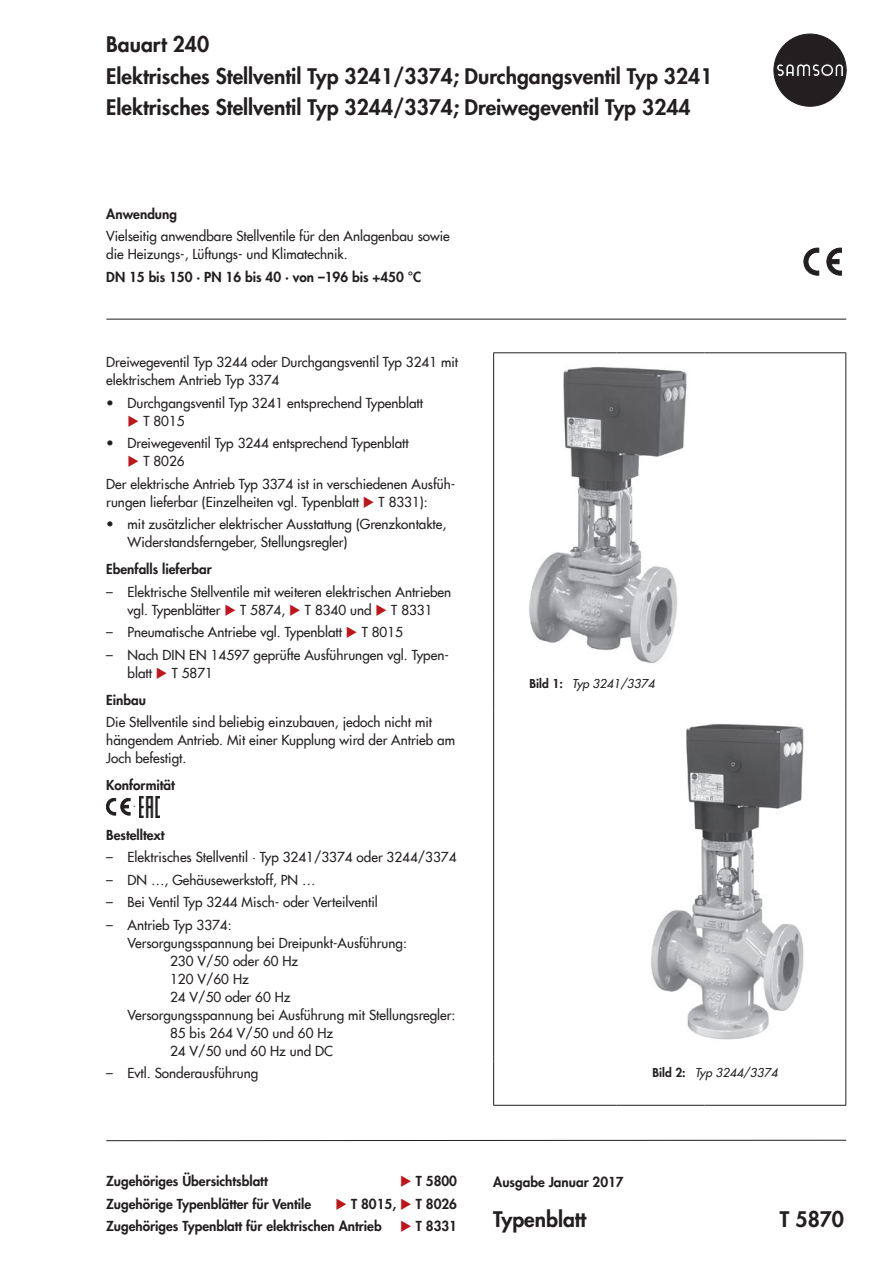
<style>
.page{position:relative;width:893px;height:1263px;background:#fff}
.page>*{position:absolute;margin:0;border:0;box-sizing:border-box;transform-origin:0 0}
.t1{font:800 21px/31.5px "Futura Com";color:#231f20}
.t2{font:500 13.5px/18px "Futura Com";color:#231f20}
.t3{font:800 13.5px/22.5px "Futura Com";color:#231f20}
.t4{font:italic 500 12px "Futura Com";color:#231f20}
.t5{font:500 10.5px "Futura Com";color:#231f20}
.s1{font-family:"Futura";font-weight:400}
.s2{color:#be151b}
.s3{font-weight:800;font-style:normal}
</style>
<div class="page">
<svg style="left:774px;top:34px;width:72px;height:72px"></svg>
<hr style="left:106px;top:319px;width:740px;height:1px;background:#231f20">
<svg style="left:804px;top:248px;width:15px;height:27px"></svg>
<svg style="left:827px;top:248px;width:15px;height:27px"></svg>
<div style="left:829px;top:260px;width:10px;height:4px;background:#231f20;border:1px solid #231f20"></div>
<svg style="left:106px;top:1139px;width:741px;height:2px"></svg>
<hr style="left:493px;top:352px;width:124px;height:1px;background:#231f20">
<hr style="left:493px;top:353px;width:1px;height:319px;background:#231f20">
<hr style="left:617px;top:352px;width:87px;height:1px;background:#231f20">
<hr style="left:704px;top:352px;width:142px;height:1px;background:#231f20">
<hr style="left:845px;top:353px;width:1px;height:319px;background:#231f20">
<hr style="left:493px;top:672px;width:1px;height:38px;background:#231f20">
<hr style="left:845px;top:672px;width:1px;height:38px;background:#231f20">
<hr style="left:493px;top:710px;width:1px;height:351px;background:#231f20">
<hr style="left:845px;top:710px;width:1px;height:351px;background:#231f20">
<hr style="left:493px;top:1061px;width:1px;height:44px;background:#231f20">
<hr style="left:845px;top:1061px;width:1px;height:44px;background:#231f20">
<hr style="left:493px;top:1105px;width:124px;height:1px;background:#231f20">
<hr style="left:617px;top:1105px;width:87px;height:1px;background:#231f20">
<hr style="left:704px;top:1105px;width:142px;height:1px;background:#231f20">
<img style="left:529px;top:367px;width:158px;height:297px">
<img style="left:651px;top:724px;width:153px;height:316px">
<svg style="left:106px;top:798px;width:24px;height:17px"></svg>
<img style="left:139px;top:797px;width:21px;height:20px">
<h1 class="t1" style="left:106px;top:28px;width:608px">Bauart 240<br>Elektrisches Stellventil Typ 3241/3374; Durchgangsventil Typ 3241<br>Elektrisches Stellventil Typ 3244/3374; Dreiwegeventil Typ 3244</h1>
<p class="t3" style="left:106px;top:202px;width:72px">Anwendung</p>
<p class="t2" style="left:106px;top:226px;width:345px">Vielseitig anwendbare Stellventile für den Anlagenbau sowie die Heizungs-, Lüftungs- und Klimatechnik.</p>
<p class="t3" style="left:106px;top:265px;width:316px">DN 15 bis 150 · PN 16 bis 40 · von –196 bis +450 °C</p>
<p class="t2" style="left:106px;top:352px;width:353px">Dreiwegeventil Typ 3244 oder Durchgangsventil Typ 3241 mit elektrischem Antrieb Typ 3374</p>
<p class="t2" style="left:106px;top:393px;width:318px"><span class="s1">•</span> Durchgangsventil Typ 3241 entsprechend Typenblatt</p>
<p class="t2" style="left:128px;top:411px;width:59px"><span class="s2">◆</span> T 8015</p>
<p class="t2" style="left:106px;top:433px;width:304px"><span class="s1">•</span> Dreiwegeventil Typ 3244 entsprechend Typenblatt</p>
<p class="t2" style="left:106px;top:449px;width:350px;line-height:22.5px;text-indent:21px"><span class="s2">◆</span> T 8026<br>Der elektrische Antrieb Typ 3374 ist in verschiedenen Ausfüh-</p>
<p class="t2" style="left:106px;top:492px;width:323px">rungen lieferbar (Einzelheiten vgl. Typenblatt <span class="s2">◆</span> T 8331):</p>
<p class="t2" style="left:128px;top:514px;width:320px;text-indent:-21px"><span class="s1">•</span> mit zusätzlicher elektrischer Ausstattung (Grenzkontakte,<br>Widerstandsferngeber, Stellungsregler)</p>
<p class="t3" style="left:106px;top:557px;width:107px">Ebenfalls lieferbar</p>
<p class="t2" style="left:106px;top:582px;width:346px;text-align:center"><span class="s1">–</span> Elektrische Stellventile mit weiteren elektrischen Antrieben vgl. Typenblätter <span class="s2">◆</span> T 5874, <span class="s2">◆</span> T 8340 und <span class="s2">◆</span> T 8331</p>
<p class="t2" style="left:106px;top:622px;width:298px"><span class="s1">–</span> Pneumatische Antriebe vgl. Typenblatt <span class="s2">◆</span> T 8015</p>
<p class="t2" style="left:128px;top:645px;width:323px;text-indent:-21px"><span class="s1">–</span> Nach DIN EN 14597 geprüfte Ausführungen vgl. Typen&shy;blatt <span class="s2">◆</span> T 5871</p>
<p class="t3" style="left:106px;top:688px;width:41px">Einbau</p>
<p class="t2" style="left:106px;top:712px;width:350px">Die Stellventile sind beliebig einzubauen, jedoch nicht mit hängendem Antrieb. Mit einer Kupplung wird der Antrieb am<br>Joch befestigt.</p>
<p class="t3" style="left:106px;top:773px;width:70px">Konformität</p>
<p class="t5" style="left:133px;top:797px;width:5px">·</p>
<p class="t3" style="left:106px;top:823px;width:60px">Bestelltext</p>
<p class="t2" style="left:106px;top:847px;width:352px"><span class="s1">–</span> Elektrisches Stellventil · Typ 3241/3374 oder 3244/3374</p>
<p class="t2" style="left:106px;top:870px;width:211px"><span class="s1">–</span> DN …, Gehäusewerkstoff, PN …</p>
<p class="t2" style="left:106px;top:892px;width:273px"><span class="s1">–</span> Bei Ventil Typ 3244 Misch- oder Verteilventil</p>
<p class="t2" style="left:106px;top:915px;width:127px"><span class="s1">–</span> Antrieb Typ 3374:</p>
<p class="t2" style="left:128px;top:933px;width:281px">Versorgungsspannung bei Dreipunkt-Ausführung:</p>
<p class="t2" style="left:170px;top:951px;width:130px">230 V/50 oder 60 Hz</p>
<p class="t2" style="left:170px;top:969px;width:80px">120 V/60 Hz</p>
<p class="t2" style="left:170px;top:987px;width:122px">24 V/50 oder 60 Hz</p>
<p class="t2" style="left:128px;top:1005px;width:329px">Versorgungsspannung bei Ausführung mit Stellungsregler:</p>
<p class="t2" style="left:170px;top:1023px;width:165px">85 bis 264 V/50 und 60 Hz</p>
<p class="t2" style="left:170px;top:1041px;width:164px">24 V/50 und 60 Hz und DC</p>
<p class="t2" style="left:106px;top:1063px;width:154px"><span class="s1">–</span> Evtl. Sonderausführung</p>
<p class="t4" style="left:530px;top:675px;width:127px"><span class="s3">Bild 1:</span> Typ 3241/3374</p>
<p class="t4" style="left:653px;top:1064px;width:127px"><span class="s3">Bild 2:</span> Typ 3244/3374</p>
<p class="t3" style="left:106px;top:1169px;width:163px">Zugehöriges Übersichtsblatt</p>
<p class="t3" style="left:400px;top:1169px;width:58px"><span class="s2">◆</span> T 5800</p>
<p class="t3" style="left:106px;top:1192px;width:206px">Zugehörige Typenblätter für Ventile</p>
<p class="t3" style="left:106px;top:1192px;width:352px;text-indent:229px"><span class="s2">◆</span> T 8015, <span class="s2">◆</span> T 8026<br>Zugehöriges Typenblatt für elektrischen Antrieb</p>
<p class="t3" style="left:400px;top:1214px;width:58px"><span class="s2">◆</span> T 8331</p>
<p class="t3" style="left:493px;top:1170px;width:132px">Ausgabe Januar 2017</p>
<h1 class="t1" style="left:493px;top:1203px;width:95px">Typenblatt</h1>
<h1 class="t1" style="left:780px;top:1203px;width:66px">T 5870</h1>
</div>
